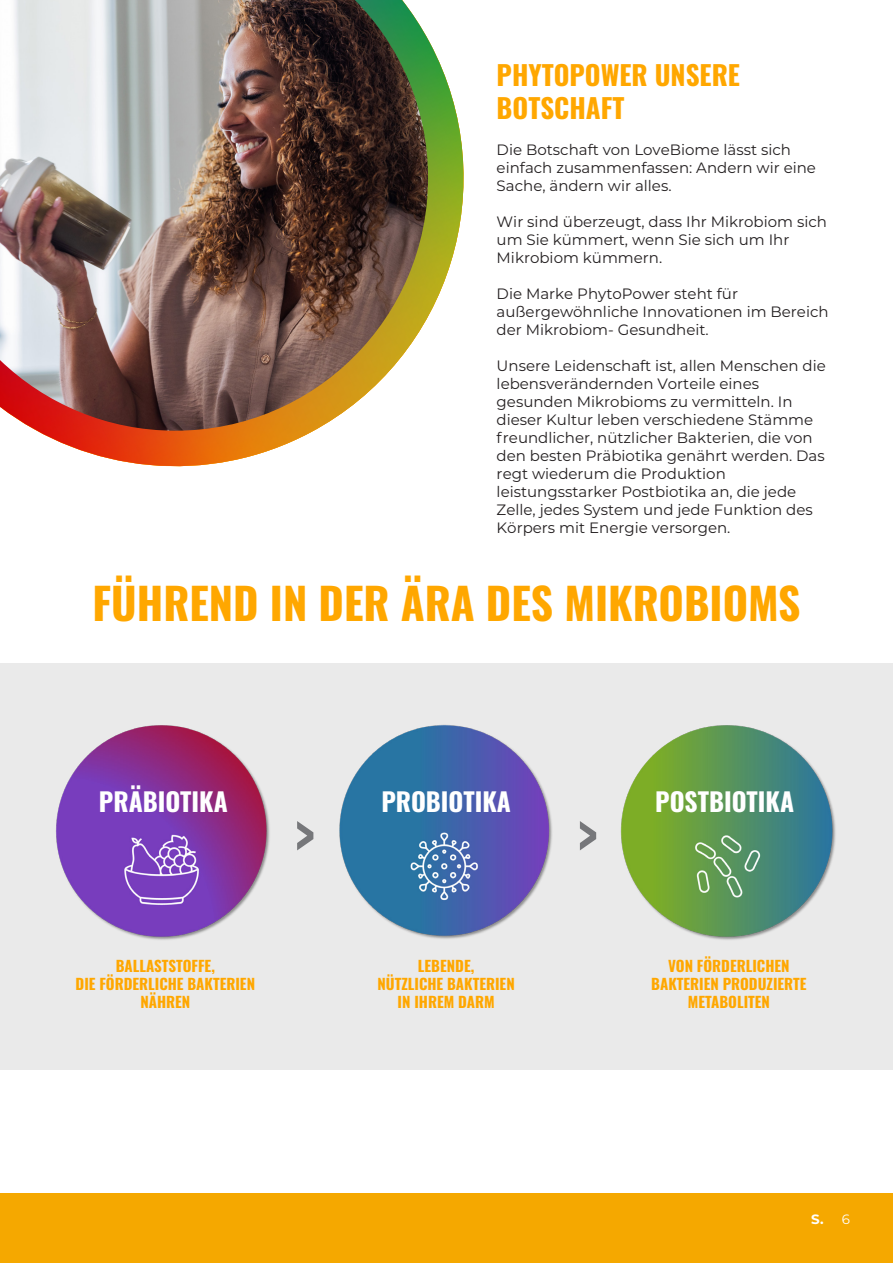
<style>
.page{position:relative;width:893px;height:1263px;background:#fff}
.page>*{position:absolute;margin:0;border:0;box-sizing:border-box;transform-origin:0 0}
.t1{font:52.5px "Oswald";color:#76777a}
.t2{font:43.5px "Oswald";color:#ffa700}
.t3{font:27px/32.4px "Oswald";color:#ffa700}
.t4{font:25.5px "Oswald";color:#fff}
.t5{font:15px/18px "Montserrat";color:#231f20}
.t6{font:15px/18px "Oswald";color:#ffa700;text-align:center}
.t7{font:700 13.5px "Montserrat";color:#fff}
.s1{font-weight:400}
</style>
<div class="page">
<div style="left:0;top:1193px;width:893px;height:70px;background:#f5a800"></div>
<img style="left:37px;top:39px;width:427px;height:428px">
<img style="left:0;top:0;width:428px;height:431px">
<div style="left:0;top:664px;width:893px;height:406px;background:#eaeaea"></div>
<img style="left:56px;top:725px;width:214px;height:215px">
<img style="left:339px;top:724px;width:213px;height:215px">
<img style="left:620px;top:725px;width:216px;height:215px">
<p class="t3" style="left:497px;top:56px;width:245px">PHYTOPOWER UNSERE<br>BOTSCHAFT</p>
<p class="t5" style="left:497px;top:140px;width:321px">Die Botschaft von LoveBiome lässt sich einfach zusammenfassen: Andern wir eine<br>Sache, ändern wir alles.</p>
<p class="t5" style="left:497px;top:212px;width:332px">Wir sind überzeugt, dass Ihr Mikrobiom sich um Sie kümmert, wenn Sie sich um Ihr<br>Mikrobiom kümmern.</p>
<p class="t5" style="left:497px;top:284px;width:333px">Die Marke PhytoPower steht für außergewöhnliche Innovationen im Bereich der Mikrobiom- Gesundheit.</p>
<p class="t5" style="left:497px;top:356px;width:331px">Unsere Leidenschaft ist, allen Menschen die lebensverändernden Vorteile eines gesunden Mikrobioms zu vermitteln. In dieser Kultur leben verschiedene Stämme freundlicher, nützlicher Bakterien, die von den besten Präbiotika genährt werden. Das regt wiederum die Produktion leistungsstarker Postbiotika an, die jede Zelle, jedes System und jede Funktion des Körpers mit Energie versorgen.</p>
<p class="t2" style="left:92px;top:565px;width:710px">FÜHREND IN DER ÄRA DES MIKROBIOMS</p>
<p class="t4" style="left:99px;top:778px;width:130px">PRÄBIOTIKA</p>
<p class="t4" style="left:381px;top:778px;width:131px">PROBIOTIKA</p>
<p class="t4" style="left:655px;top:778px;width:140px">POSTBIOTIKA</p>
<p class="t1" style="left:294px;top:787px;width:22px">&gt;</p>
<p class="t1" style="left:577px;top:787px;width:22px">&gt;</p>
<p class="t6" style="left:116px;top:956px;width:101px">BALLASTSTOFFE,</p>
<p class="t6" style="left:76px;top:974px;width:181px">DIE FÖRDERLICHE BAKTERIEN<br>NÄHREN</p>
<p class="t6" style="left:418px;top:956px;width:58px">LEBENDE,</p>
<p class="t6" style="left:377px;top:974px;width:139px">NÜTZLICHE BAKTERIEN<br>IN IHREM DARM</p>
<p class="t6" style="left:651px;top:956px;width:157px">VON FÖRDERLICHEN<br>BAKTERIEN PRODUZIERTE<br>METABOLITEN</p>
<p class="t7" style="left:811px;top:1209px;width:40px">S. <span class="s1">6</span></p>
</div>
